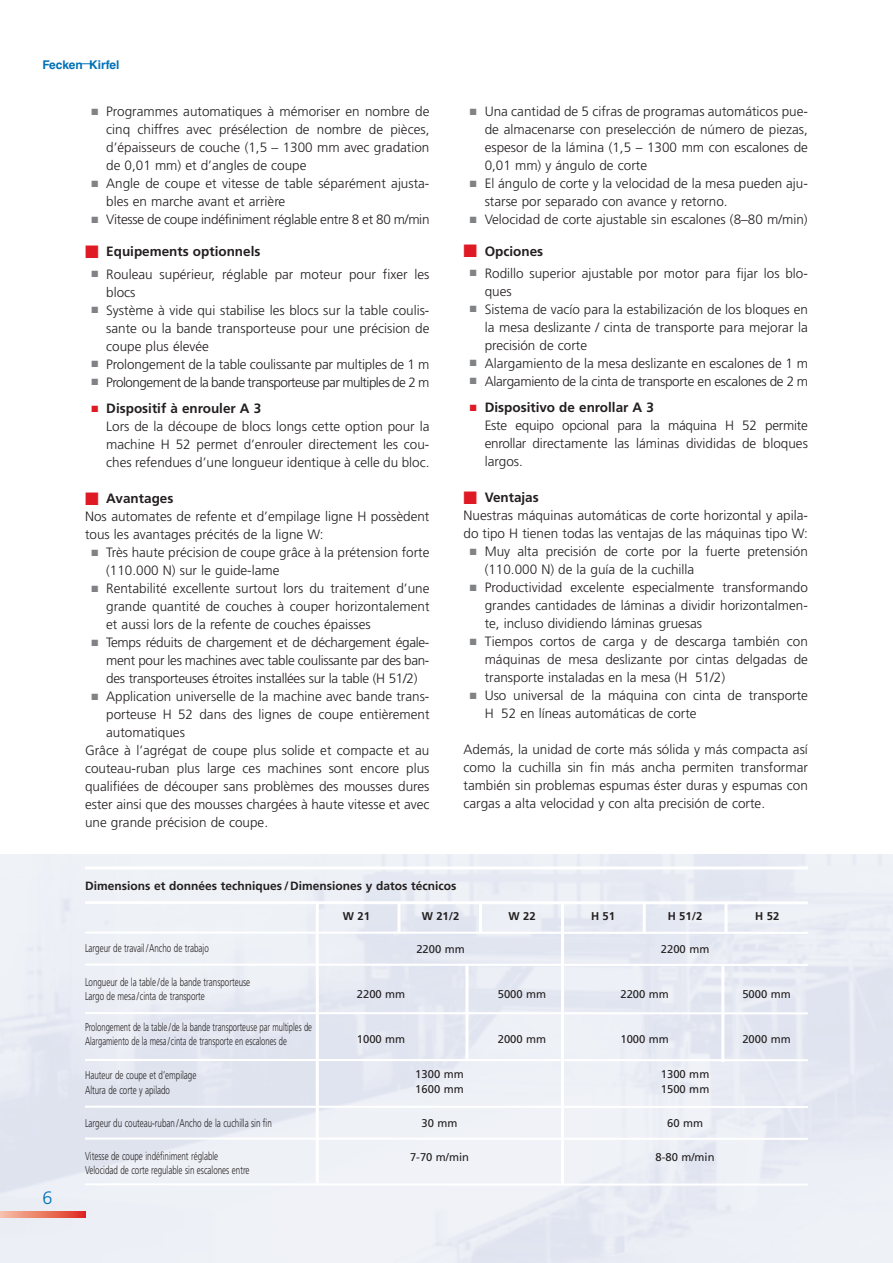
<style>
.page{position:relative;width:893px;height:1263px;background:#fff}
.page>*{position:absolute;margin:0;border:0;box-sizing:border-box;transform-origin:0 0}
.t1{font:300 18px "Frutiger";color:#0070b7}
.t2{font:300 13.5px/18px "Frutiger";color:#231f20}
.t3{font:300 13.5px "Frutiger";letter-spacing:-.02em;color:#231f20}
.t4{font:300 13.5px "Frutiger";letter-spacing:-.04em;color:#231f20}
.t5{font:700 13.5px "Frutiger";color:#231f20}
.t6{font:700 12px "Frutiger";color:#231f20}
.t7{font:700 12px "Helvetica";color:#0070b7}
.t8{font:300 11.25px/14.2px "Frutiger";color:#231f20;scale:.71 1}
.t9{font:11.25px "Frutiger";color:#231f20}
.t10{font:300 11.25px/14.2px "Frutiger";color:#231f20;scale:.68 1}
.t11{font:700 11.25px "Frutiger";color:#231f20}
.s1{color:#808285}
.s2{color:#df1a24}
.s3{font-weight:700}
</style>
<div class="page">
<img style="left:0;top:854px;width:893px;height:409px">
<svg style="left:0;top:1211px;width:85px;height:6px"></svg>
<hr style="left:85px;top:866px;width:723px;height:3px;background:#fff">
<hr style="left:85px;top:901px;width:723px;height:3px;background:#fff">
<hr style="left:465px;top:964px;width:3px;height:96px;background:#fff">
<hr style="left:316px;top:902px;width:3px;height:281px;background:#fff">
<hr style="left:643px;top:902px;width:3px;height:32px;background:#fff">
<hr style="left:725px;top:902px;width:3px;height:32px;background:#fff">
<hr style="left:721px;top:965px;width:3px;height:97px;background:#fff">
<hr style="left:561px;top:902px;width:3px;height:283px;background:#fff">
<hr style="left:398px;top:902px;width:2px;height:31px;background:#fff">
<hr style="left:479px;top:902px;width:3px;height:31px;background:#fff">
<hr style="left:85px;top:963px;width:723px;height:3px;background:#fff">
<hr style="left:85px;top:931px;width:723px;height:3px;background:#fff">
<hr style="left:85px;top:1012px;width:723px;height:2px;background:#fff">
<hr style="left:85px;top:1059px;width:723px;height:2px;background:#fff">
<hr style="left:85px;top:1105px;width:723px;height:3px;background:#fff">
<hr style="left:85px;top:1137px;width:723px;height:3px;background:#fff">
<hr style="left:85px;top:1183px;width:723px;height:3px;background:#fff">
<p class="t7" style="left:43px;top:57px;width:79px">Fecken Kirfel</p>
<p class="t2" style="left:106px;top:104px;width:325px;text-align:justify;text-indent:-15px"><span class="s1">■</span> Programmes automatiques à mémoriser en nombre de cinq chiffres avec présélection de nombre de pièces, d’épaisseurs de couche (1,5 – 1300 mm avec gradation de 0,01 mm) et d’angles de coupe</p>
<p class="t2" style="left:106px;top:176px;width:325px;text-indent:-15px"><span class="s1">■</span> Angle de coupe et vitesse de table séparément ajusta&shy;bles en marche avant et arrière</p>
<p class="t3" style="left:91px;top:214px;width:340px"><span class="s1">■</span> Vitesse de coupe indéfiniment réglable entre 8 et 80 m/min</p>
<p class="t5" style="left:85px;top:246px;width:177px"><span class="s2">■</span> Equipements optionnels</p>
<p class="t2" style="left:106px;top:266px;width:325px;text-indent:-15px"><span class="s1">■</span> Rouleau supérieur, réglable par moteur pour fixer les blocs</p>
<p class="t2" style="left:106px;top:302px;width:325px;text-align:justify;text-indent:-15px"><span class="s1">■</span> Système à vide qui stabilise les blocs sur la table coulis&shy;sante ou la bande transporteuse pour une précision de coupe plus élevée</p>
<p class="t2" style="left:91px;top:356px;width:340px"><span class="s1">■</span> Prolongement de la table coulissante par multiples de 1 m</p>
<p class="t4" style="left:91px;top:377px;width:340px"><span class="s1">■</span> Prolongement de la bande transporteuse par multiples de 2 m</p>
<p class="t2" style="left:106px;top:401px;width:325px;text-indent:-15px"><span class="s2">■</span> <span class="s3">Dispositif à enrouler A 3<br></span>Lors de la découpe de blocs longs cette option pour la machine H 52 permet d’enrouler directement les cou&shy;ches refendues d’une longueur identique à celle du bloc.</p>
<p class="t2" style="left:85px;top:491px;width:346px"><span class="s2">■</span> <span class="s3">Avantages<br></span>Nos automates de refente et d’empilage ligne H possèdent tous les avantages précités de la ligne W:</p>
<p class="t2" style="left:106px;top:545px;width:325px;text-indent:-15px"><span class="s1">■</span> Très haute précision de coupe grâce à la prétension forte (110.000 N) sur le guide-lame</p>
<p class="t2" style="left:106px;top:581px;width:325px;text-align:justify;text-indent:-15px"><span class="s1">■</span> Rentabilité excellente surtout lors du traitement d’une grande quantité de couches à couper horizontalement et aussi lors de la refente de couches épaisses</p>
<p class="t2" style="left:106px;top:635px;width:325px;text-align:justify;text-indent:-15px"><span class="s1">■</span> Temps réduits de chargement et de déchargement égale&shy;ment pour les machines avec table coulissante par des ban&shy;des transporteuses étroites installées sur la table (H 51/2)</p>
<p class="t2" style="left:91px;top:689px;width:340px"><span class="s1">■</span> Application universelle de la machine avec bande trans-</p>
<p class="t2" style="left:106px;top:707px;width:325px">porteuse H 52 dans des lignes de coupe entièrement</p>
<p class="t2" style="left:106px;top:725px;width:80px">automatiques</p>
<p class="t2" style="left:85px;top:743px;width:346px">Grâce à l’agrégat de coupe plus solide et compacte et au</p>
<p class="t2" style="left:85px;top:761px;width:346px">couteau-ruban plus large ces machines sont encore plus</p>
<p class="t2" style="left:85px;top:779px;width:346px">qualifiées de découper sans problèmes des mousses dures</p>
<p class="t2" style="left:85px;top:797px;width:346px">ester ainsi que des mousses chargées à haute vitesse et avec</p>
<p class="t2" style="left:85px;top:815px;width:185px">une grande précision de coupe.</p>
<p class="t2" style="left:485px;top:104px;width:325px;text-align:justify;text-indent:-15px"><span class="s1">■</span> Una cantidad de 5 cifras de programas automáticos pue&shy;de almacenarse con preselección de número de piezas, espesor de la lámina (1,5 – 1300 mm con escalones de 0,01 mm) y ángulo de corte</p>
<p class="t2" style="left:485px;top:176px;width:325px;text-indent:-15px"><span class="s1">■</span> El ángulo de corte y la velocidad de la mesa pueden aju&shy;starse por separado con avance y retorno.</p>
<p class="t2" style="left:470px;top:212px;width:339px"><span class="s1">■</span> Velocidad de corte ajustable sin escalones (8–80 m/min)</p>
<p class="t5" style="left:463px;top:245px;width:81px"><span class="s2">■</span> Opciones</p>
<p class="t2" style="left:485px;top:265px;width:325px;text-indent:-15px"><span class="s1">■</span> Rodillo superior ajustable por motor para fijar los blo&shy;ques</p>
<p class="t2" style="left:485px;top:301px;width:325px;text-align:justify;text-indent:-15px"><span class="s1">■</span> Sistema de vacío para la estabilización de los bloques en la mesa deslizante / cinta de transporte para mejorar la precisión de corte</p>
<p class="t2" style="left:470px;top:355px;width:340px"><span class="s1">■</span> Alargamiento de la mesa deslizante en escalones de 1 m</p>
<p class="t3" style="left:470px;top:376px;width:340px"><span class="s1">■</span> Alargamiento de la cinta de transporte en escalones de 2 m</p>
<p class="t2" style="left:485px;top:400px;width:325px;text-indent:-15px"><span class="s2">■</span> <span class="s3">Dispositivo de enrollar A 3<br></span>Este equipo opcional para la máquina H 52 permite enrollar directamente las láminas divididas de bloques largos.</p>
<p class="t2" style="left:463px;top:490px;width:346px"><span class="s2">■</span> <span class="s3">Ventajas<br></span>Nuestras máquinas automáticas de corte horizontal y apila&shy;do tipo H tienen todas las ventajas de las máquinas tipo W:</p>
<p class="t2" style="left:485px;top:544px;width:325px;text-indent:-15px"><span class="s1">■</span> Muy alta precisión de corte por la fuerte pretensión (110.000 N) de la guía de la cuchilla</p>
<p class="t2" style="left:485px;top:580px;width:325px;text-align:justify;text-indent:-15px"><span class="s1">■</span> Productividad excelente especialmente transformando grandes cantidades de láminas a dividir horizontalmen&shy;te, incluso dividiendo láminas gruesas</p>
<p class="t2" style="left:485px;top:634px;width:325px;text-align:justify;text-indent:-15px"><span class="s1">■</span> Tiempos cortos de carga y de descarga también con máquinas de mesa deslizante por cintas delgadas de transporte instaladas en la mesa (H 51/2)</p>
<p class="t2" style="left:485px;top:688px;width:325px;text-indent:-15px"><span class="s1">■</span> Uso universal de la máquina con cinta de transporte<br>H 52 en líneas automáticas de corte</p>
<p class="t2" style="left:463px;top:742px;width:346px;text-align:justify">Además, la unidad de corte más sólida y más compacta así como la cuchilla sin fin más ancha permiten transformar también sin problemas espumas éster duras y espumas con cargas a alta velocidad y con alta precisión de corte.</p>
<p class="t6" style="left:85px;top:881px;width:373px">Dimensions et données techniques /Dimensiones y datos técnicos</p>
<h1 class="t1" style="left:43px;top:1191px;width:12px">6</h1>
<p class="t8" style="left:85px;top:942px;width:176px">Largeur de travail /Ancho de trabajo</p>
<p class="t8" style="left:85px;top:975px;width:234px">Longueur de la table /de la bande transporteuse<br>Largo de mesa /cinta de transporte</p>
<p class="t10" style="left:85px;top:1020px;width:335px">Prolongement de la table /de la bande transporteuse par multiples de<br>Alargamiento de la mesa /cinta de transporte en escalones de</p>
<p class="t8" style="left:85px;top:1069px;width:158px">Hauteur de coupe et d’empilage<br>Altura de corte y apilado</p>
<p class="t8" style="left:85px;top:1117px;width:265px">Largeur du couteau-ruban /Ancho de la cuchilla sin fin</p>
<p class="t8" style="left:85px;top:1149px;width:233px">Vitesse de coupe indéfiniment réglable<br>Velocidad de corte regulable sin escalones entre</p>
<p class="t11" style="left:343px;top:911px;width:29px">W 21</p>
<p class="t11" style="left:422px;top:911px;width:39px">W 21/2</p>
<p class="t11" style="left:508px;top:911px;width:29px">W 22</p>
<p class="t11" style="left:591px;top:911px;width:26px">H 51</p>
<p class="t11" style="left:668px;top:911px;width:36px">H 51/2</p>
<p class="t11" style="left:755px;top:911px;width:26px">H 52</p>
<p class="t9" style="left:416px;top:945px;width:50px">2200 mm</p>
<p class="t9" style="left:661px;top:945px;width:50px">2200 mm</p>
<p class="t9" style="left:357px;top:990px;width:50px">2200 mm</p>
<p class="t9" style="left:498px;top:990px;width:50px">5000 mm</p>
<p class="t9" style="left:620px;top:990px;width:50px">2200 mm</p>
<p class="t9" style="left:742px;top:990px;width:50px">5000 mm</p>
<p class="t9" style="left:357px;top:1035px;width:50px">1000 mm</p>
<p class="t9" style="left:498px;top:1035px;width:50px">2000 mm</p>
<p class="t9" style="left:620px;top:1035px;width:50px">1000 mm</p>
<p class="t9" style="left:742px;top:1035px;width:50px">2000 mm</p>
<p class="t9" style="left:415px;top:1069px;width:50px">1300 mm</p>
<p class="t9" style="left:661px;top:1069px;width:50px">1300 mm</p>
<p class="t9" style="left:415px;top:1084px;width:50px">1600 mm</p>
<p class="t9" style="left:661px;top:1084px;width:50px">1500 mm</p>
<p class="t9" style="left:422px;top:1118px;width:37px">30 mm</p>
<p class="t9" style="left:667px;top:1118px;width:37px">60 mm</p>
<p class="t9" style="left:410px;top:1153px;width:61px">7-70 m/min</p>
<p class="t9" style="left:656px;top:1153px;width:61px">8-80 m/min</p>
</div>
